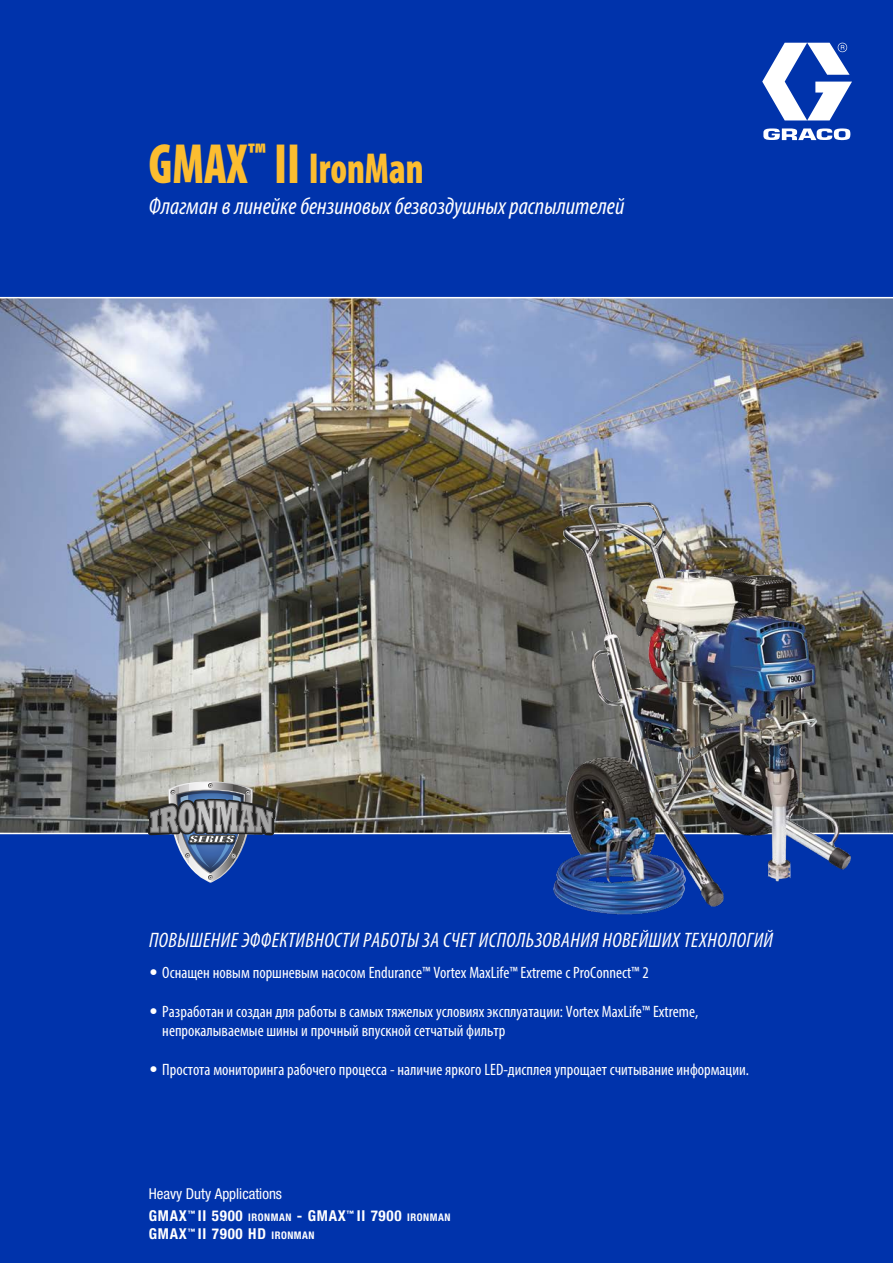
<style>
.page{position:relative;width:893px;height:1263px;background:#fff}
.page>*{position:absolute;margin:0;border:0;box-sizing:border-box;transform-origin:0 0}
.t1{font:900 condensed 43.5px "Myriad Pro";color:#fcbd30;scale:.85 1}
.t2{font:italic condensed 24px "Myriad Pro";color:#fff}
.t3{font:italic condensed 21px "Myriad Pro";letter-spacing:.02em;color:#fff}
.t4{font:condensed 16.5px/19.5px "Myriad Pro";color:#fff}
.t5{font:700 condensed 15px/18px "Helvetica Neue LT Std";letter-spacing:.05em;color:#fff}
.t6{font:condensed 15px "Helvetica Neue LT Std";color:#fff}
.s1{font-size:57px}
.s2{font-family:"Helvetica Neue LT Std"}
.s3{font-size:10.5px}
</style>
<div class="page">
<img style="left:0;top:299px;width:893px;height:533px">
<div style="left:0;top:833px;width:893px;height:430px;background:#0033ab"></div>
<div style="left:0;top:0;width:893px;height:298px;background:#0033ab"></div>
<svg style="left:762px;top:43px;width:90px;height:97px"></svg>
<hr style="left:0;top:833px;width:893px;height:1px;background:#fff">
<hr style="left:0;top:297px;width:893px;height:1px;background:#fff">
<img style="left:534px;top:492px;width:339px;height:423px">
<svg style="left:145px;top:781px;width:131px;height:102px"></svg>
<h1 class="t1" style="left:149px;top:141px;width:325px"><span class="s1">GMAX</span><sup>™</sup> <span class="s1">II</span> IronMan</h1>
<h2 class="t2" style="left:149px;top:191px;width:477px">Флагман в линейке бензиновых безвоздушных распылителей</h2>
<p class="t3" style="left:149px;top:927px;width:626px">ПОВЫШЕНИЕ ЭФФЕКТИВНОСТИ РАБОТЫ ЗА СЧЕТ ИСПОЛЬЗОВАНИЯ НОВЕЙШИХ ТЕХНОЛОГИЙ</p>
<p class="t4" style="left:150px;top:962px;width:501px"><span class="s2">•</span> Оснащен новым поршневым насосом Endurance™ Vortex MaxLife™ Extreme с ProConnect™ 2</p>
<p class="t4" style="left:162px;top:1001px;width:537px;text-indent:-13px"><span class="s2">•</span> Разработан и создан для работы в самых тяжелых условиях эксплуатации: Vortex MaxLife™ Extreme, непрокалываемые шины и прочный впускной сетчатый фильтр</p>
<p class="t4" style="left:150px;top:1060px;width:601px"><span class="s2">•</span> Простота мониторинга рабочего процесса - наличие яркого LED-дисплея упрощает считывание информации.</p>
<p class="t6" style="left:149px;top:1185px;width:135px">Heavy Duty Applications</p>
<p class="t5" style="left:149px;top:1206px;width:303px">GMAX<sup>™</sup> II 5900 <span class="s3">IRONMAN</span> - GMAX<sup>™</sup> II 7900 <span class="s3">IRONMAN<br></span>GMAX<sup>™</sup> II 7900 HD <span class="s3">IRONMAN</span></p>
</div>
